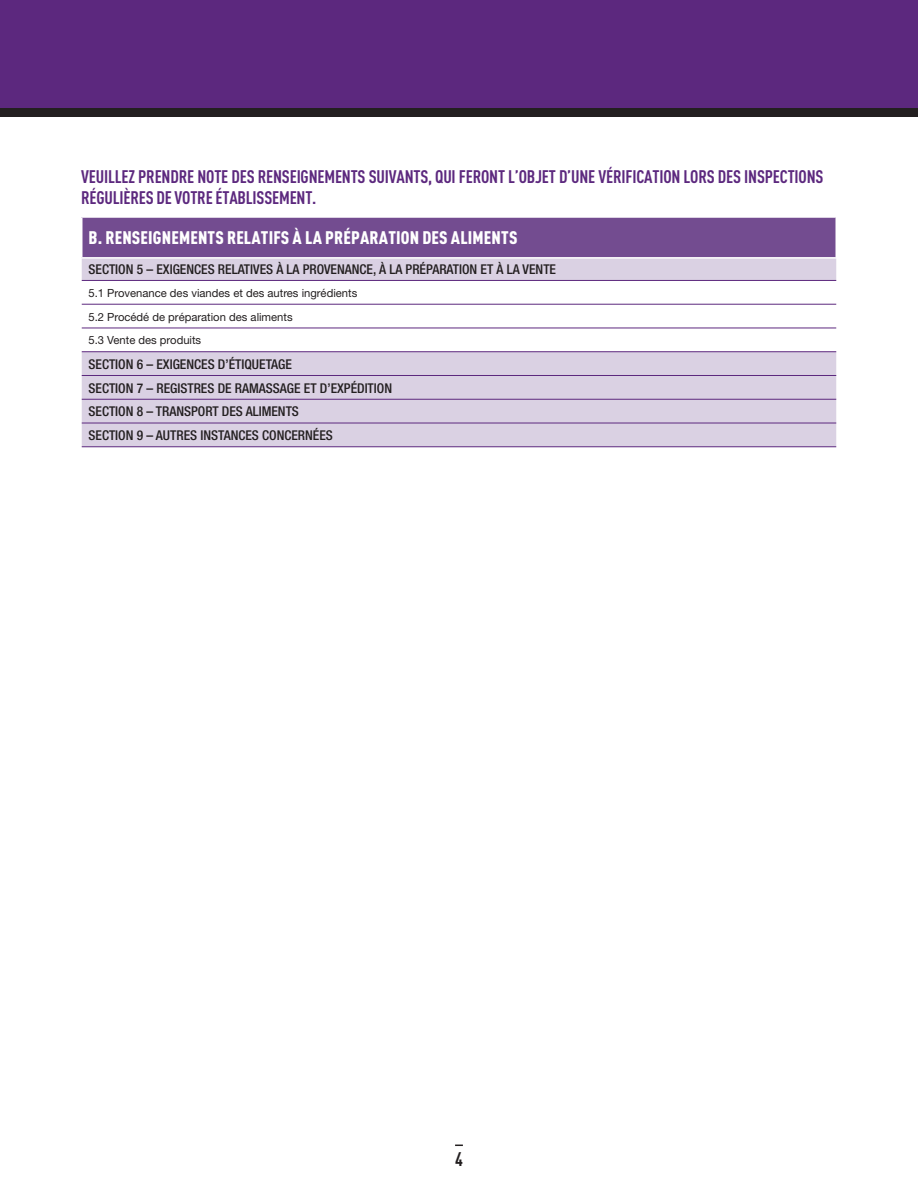
<style>
.page{position:relative;width:918px;height:1188px;background:#fff}
.page>*{position:absolute;margin:0;border:0;box-sizing:border-box;transform-origin:0 0}
.t1{font:700 condensed 19.5px "DINOT";color:#231f20}
.t2{font:700 condensed 18px/21px "DINOT";letter-spacing:-.01em;color:#5c287e}
.t3{font:900 condensed 18px "DINOT";letter-spacing:.01em;color:#fff}
.t4{font:500 condensed 13.5px/23.7px "Helvetica Neue";color:#231f20}
.t5{font:11.25px/23.7px "Helvetica Neue";color:#231f20}
</style>
<div class="page">
<div style="left:82px;top:217px;width:754px;height:41px;background:#734c90"></div>
<div style="left:82px;top:259px;width:754px;height:187px;background:#dad1e3"></div>
<svg style="left:82px;top:281px;width:754px;height:70px"></svg>
<div style="left:82px;top:304px;width:754px;height:24px;background:#fff"></div>
<hr style="left:81px;top:216px;width:756px;height:2px;background:#fff">
<hr style="left:81px;top:257px;width:756px;height:2px;background:#fff">
<hr style="left:82px;top:280px;width:754px;height:1px;background:#5c287e">
<hr style="left:82px;top:304px;width:754px;height:1px;background:#5c287e">
<hr style="left:82px;top:328px;width:754px;height:1px;background:#5c287e">
<hr style="left:82px;top:351px;width:754px;height:1px;background:#5c287e">
<hr style="left:82px;top:375px;width:754px;height:1px;background:#5c287e">
<hr style="left:82px;top:399px;width:754px;height:1px;background:#5c287e">
<hr style="left:82px;top:423px;width:754px;height:1px;background:#5c287e">
<hr style="left:82px;top:446px;width:754px;height:1px;background:#5c287e">
<div style="left:0;top:0;width:918px;height:117px;background:#5c287e"></div>
<div style="left:0;top:109px;width:918px;height:8px;background:#231f20"></div>
<h2 class="t2" style="left:81px;top:165px;width:744px">VEUILLEZ PRENDRE NOTE DES RENSEIGNEMENTS SUIVANTS, QUI FERONT L’OBJET D’UNE VÉRIFICATION LORS DES INSPECTIONS<br>RÉGULIÈRES DE VOTRE ÉTABLISSEMENT.</h2>
<h2 class="t3" style="left:89px;top:227px;width:430px">B. RENSEIGNEMENTS RELATIFS À LA PRÉPARATION DES ALIMENTS</h2>
<p class="t4" style="left:88px;top:258px;width:469px">SECTION 5 – EXIGENCES RELATIVES À LA PROVENANCE, À LA PRÉPARATION ET À LA VENTE</p>
<p class="t5" style="left:88px;top:281px;width:270px">5.1 Provenance des viandes et des autres ingrédients<br>5.2 Procédé de préparation des aliments<br>5.3 Vente des produits</p>
<p class="t4" style="left:88px;top:352px;width:305px">SECTION 6 – EXIGENCES D’ÉTIQUETAGE<br>SECTION 7 – REGISTRES DE RAMASSAGE ET D’EXPÉDITION SECTION 8 – TRANSPORT DES ALIMENTS<br>SECTION 9 – AUTRES INSTANCES CONCERNÉES</p>
<h1 class="t1" style="left:455px;top:1148px;width:9px">4</h1>
</div>
